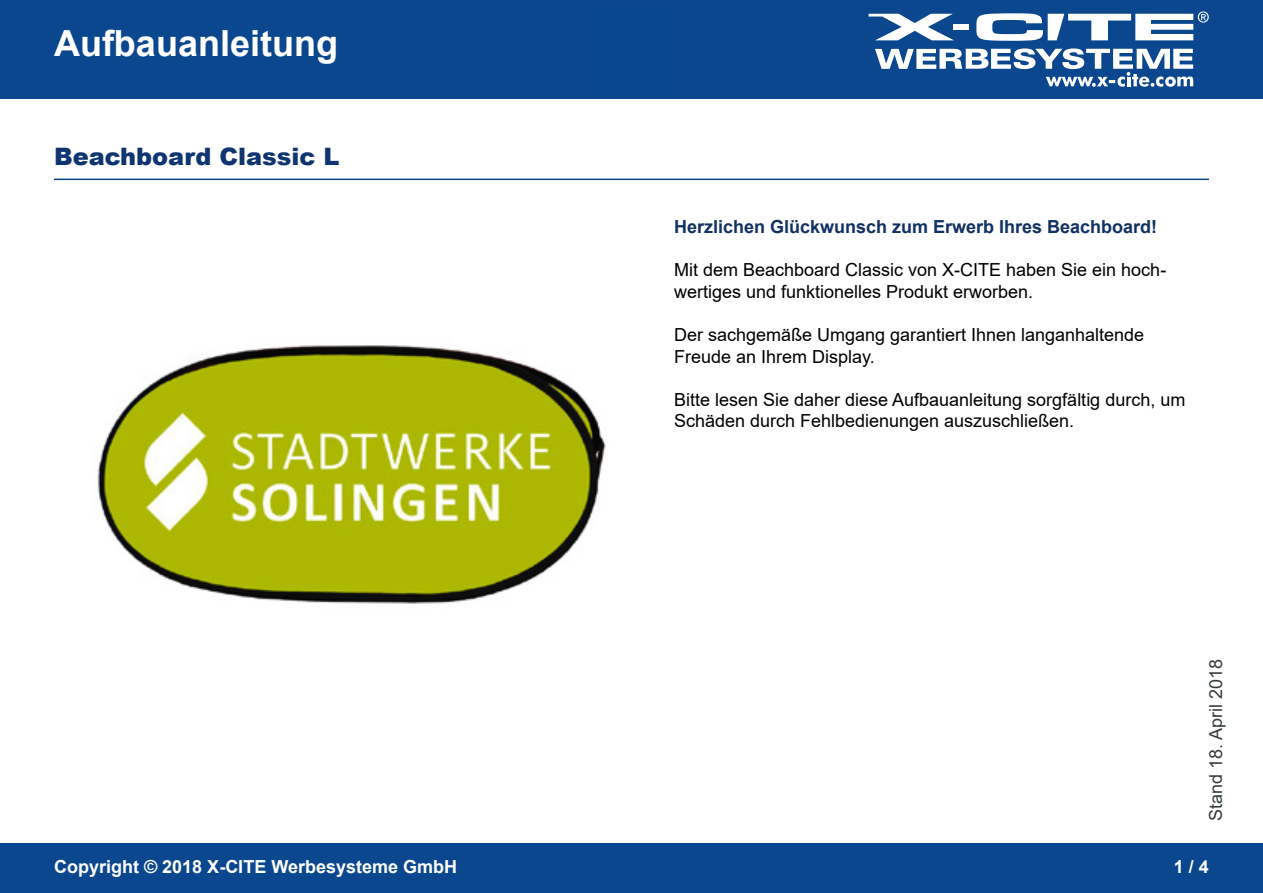
<style>
.page{position:relative;width:1263px;height:893px;background:#fff}
.page>*{position:absolute;margin:0;border:0;box-sizing:border-box;transform-origin:0 0}
.t1{font:700 36px "Arial";color:#fff}
.t2{font:900 24px "Arial";color:#0f3571}
.t3{font:18px/21.6px "Arial";color:#000}
.t4{font:700 18px "Arial";color:#113162}
.t5{font:700 18px "Arial";color:#fff}
.t6{font:18px "Arial";color:#343c3c}
</style>
<div class="page">
<div style="left:0;top:0;width:1263px;height:98px;background:#0a478f"></div>
<div style="left:0;top:844px;width:1263px;height:49px;background:#0a478f"></div>
<svg style="left:868px;top:14px;width:85px;height:26px"></svg>
<div style="left:953px;top:24px;width:15px;height:6px;background:#fff"></div>
<svg style="left:875px;top:48px;width:318px;height:39px"></svg>
<svg style="left:976px;top:11px;width:233px;height:30px"></svg>
<hr style="left:54px;top:179px;width:1155px;height:1px;background:#0a478f">
<img style="left:97px;top:345px;width:509px;height:259px">
<h1 class="t1" style="left:54px;top:18px;width:286px">Aufbauanleitung</h1>
<h2 class="t2" style="left:54px;top:139px;width:287px">Beachboard Classic L</h2>
<p class="t4" style="left:674px;top:214px;width:485px">Herzlichen Glückwunsch zum Erwerb Ihres Beachboard!</p>
<p class="t3" style="left:674px;top:259px;width:494px">Mit dem Beachboard Classic von X-CITE haben Sie ein hoch&shy;wertiges und funktionelles Produkt erworben.</p>
<p class="t3" style="left:674px;top:324px;width:472px">Der sachgemäße Umgang garantiert Ihnen langanhaltende<br>Freude an Ihrem Display.</p>
<p class="t3" style="left:674px;top:388px;width:513px">Bitte lesen Sie daher diese Aufbauanleitung sorgfältig durch, um<br>Schäden durch Fehlbedienungen auszuschließen.</p>
<p class="t6" style="left:1203px;top:821px;width:164px;rotate:-90deg">Stand 18. April 2018</p>
<p class="t5" style="left:54px;top:854px;width:405px">Copyright © 2018 X-CITE Werbesysteme GmbH</p>
<p class="t5" style="left:1174px;top:854px;width:37px">1 / 4</p>
</div>
